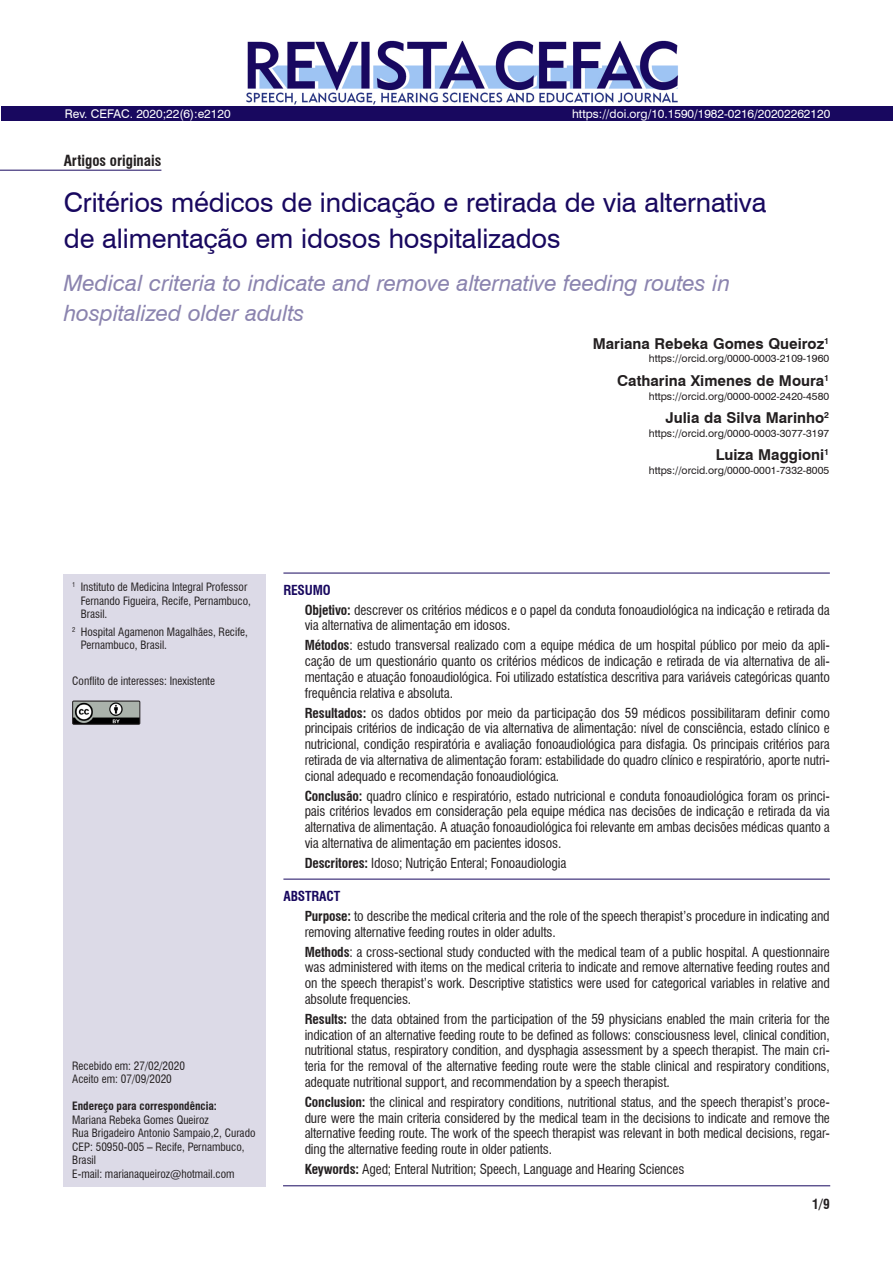
<style>
.page{position:relative;width:893px;height:1263px;background:#fff}
.page>*{position:absolute;margin:0;border:0;box-sizing:border-box;transform-origin:0 0}
.Titulo{font:27px/36px "Swiss 721 BT";letter-spacing:-.005em;color:#18085f}
.Titulo_ingles{font:italic 22.5px/30px "Swiss 721 BT";letter-spacing:-.005em;color:#8b84af}
.Autor{font:700 15px "Swiss 721 BT";color:#231f20}
.Tipo_de_artigo{font:700 condensed 15px "Swiss 721 BT";color:#231f20}
.Resumo{font:condensed 13.5px/15.8px "Swiss 721 BT";letter-spacing:-.01em;color:#231f20;text-align:justify}
.Resumo_título{font:700 condensed 13.5px "Swiss 721 BT";letter-spacing:-.01em;color:#18085f}
.Cabeço_autor_esquer{font:700 condensed 13.5px "Swiss 721 BT";color:#231f20}
.DOI_-_variável_1{font:12px "Swiss 721 BT";color:#fff}
.Legenda_bibliográfi{font:12px "Swiss 721 BT";color:#fff}
.Endereço_correspond{font:condensed 11.25px/13.5px "Swiss 721 BT";color:#231f20}
.Notas{font:condensed 11.25px/13.5px "Swiss 721 BT";color:#231f20}
.Endereço_correspond-2{font:700 condensed 11.25px "Swiss 721 BT";color:#231f20}
.ORCID{font:10.5px "Swiss 721 BT";color:#231f20}
.s1{font-weight:700}
</style>
<div class="page">
<div style="left:64px;top:574px;width:202px;height:612px;background:#dcdae7"></div>
<img style="left:74px;top:703px;width:64px;height:20px">
<div style="left:72px;top:701px;width:68px;height:24px;border:1px solid #231f20"></div>
<hr style="left:283px;top:573px;width:547px;height:1px;background:#18085f">
<hr style="left:283px;top:879px;width:547px;height:1px;background:#18085f">
<hr style="left:283px;top:1185px;width:547px;height:1px;background:#18085f">
<hr style="left:0;top:170px;width:161px;height:1px;background:#18085f">
<img style="left:246px;top:40px;width:432px;height:65px">
<div style="left:1px;top:106px;width:892px;height:15px;background:#18085f"></div>
<p class="Legenda_bibliográfi" style="left:65px;top:106px;width:167px">Rev. CEFAC. 2020;22(6):e2120</p>
<p class="DOI_-_variável_1" style="left:572px;top:106px;width:260px">https://doi.org/10.1590/1982-0216/20202262120</p>
<p class="Tipo_de_artigo" style="left:64px;top:152px;width:99px">Artigos originais</p>
<p class="Titulo" style="left:64px;top:184px;width:704px">Critérios médicos de indicação e retirada de via alternativa de alimentação em idosos hospitalizados</p>
<p class="Titulo_ingles" style="left:64px;top:268px;width:668px">Medical criteria to indicate and remove alternative feeding routes in hospitalized older adults</p>
<p class="Autor" style="left:593px;top:333px;width:238px">Mariana Rebeka Gomes Queiroz<sup>1</sup></p>
<p class="ORCID" style="left:649px;top:351px;width:182px">https://orcid.org/0000-0003-2109-1960</p>
<p class="Autor" style="left:617px;top:370px;width:214px">Catharina Ximenes de Moura<sup>1</sup></p>
<p class="ORCID" style="left:649px;top:388px;width:182px">https://orcid.org/0000-0002-2420-4580</p>
<p class="Autor" style="left:666px;top:407px;width:165px">Julia da Silva Marinho<sup>2</sup></p>
<p class="ORCID" style="left:649px;top:425px;width:182px">https://orcid.org/0000-0003-3077-3197</p>
<p class="Autor" style="left:716px;top:444px;width:115px">Luiza Maggioni<sup>1</sup></p>
<p class="ORCID" style="left:649px;top:463px;width:182px">https://orcid.org/0000-0001-7332-8005</p>
<p class="Notas" style="left:81px;top:580px;width:172px;text-indent:-9px"><sup>1</sup> Instituto de Medicina Integral Professor<br>Fernando Figueira, Recife, Pernambuco,<br>Brasil.</p>
<p class="Notas" style="left:81px;top:625px;width:169px;text-indent:-9px"><sup>2</sup> Hospital Agamenon Magalhães, Recife,<br>Pernambuco, Brasil.</p>
<p class="Notas" style="left:72px;top:674px;width:144px">Conflito de interesses: Inexistente</p>
<p class="Endereço_correspond" style="left:72px;top:1059px;width:114px">Recebido em: 27/02/2020</p>
<p class="Endereço_correspond" style="left:72px;top:1072px;width:101px">Aceito em: 07/09/2020</p>
<p class="Endereço_correspond-2" style="left:72px;top:1099px;width:146px">Endereço para correspondência:</p>
<p class="Endereço_correspond" style="left:72px;top:1113px;width:138px">Mariana Rebeka Gomes Queiroz</p>
<p class="Endereço_correspond" style="left:72px;top:1126px;width:185px">Rua Brigadeiro Antonio Sampaio,2, Curado</p>
<p class="Endereço_correspond" style="left:72px;top:1140px;width:174px">CEP: 50950-005 – Recife, Pernambuco,<br>Brasil</p>
<p class="Endereço_correspond" style="left:72px;top:1167px;width:164px">E-mail: marianaqueiroz@hotmail.com</p>
<p class="Resumo_título" style="left:283px;top:582px;width:49px">RESUMO</p>
<p class="Resumo" style="left:305px;top:602px;width:527px"><span class="s1">Objetivo:</span> descrever os critérios médicos e o papel da conduta fonoaudiológica na indicação e retirada da via alternativa de alimentação em idosos.</p>
<p class="Resumo" style="left:305px;top:638px;width:527px"><span class="s1">Métodos</span>: estudo transversal realizado com a equipe médica de um hospital público por meio da apli&shy;cação de um questionário quanto os critérios médicos de indicação e retirada de via alternativa de ali&shy;mentação e atuação fonoaudiológica. Foi utilizado estatística descritiva para variáveis categóricas quanto frequência relativa e absoluta.</p>
<p class="Resumo" style="left:305px;top:705px;width:527px"><span class="s1">Resultados:</span> os dados obtidos por meio da participação dos 59 médicos possibilitaram definir como principais critérios de indicação de via alternativa de alimentação: nível de consciência, estado clínico e nutricional, condição respiratória e avaliação fonoaudiológica para disfagia. Os principais critérios para retirada de via alternativa de alimentação foram: estabilidade do quadro clínico e respiratório, aporte nutri&shy;cional adequado e recomendação fonoaudiológica.</p>
<p class="Resumo" style="left:305px;top:788px;width:527px"><span class="s1">Conclusão:</span> quadro clínico e respiratório, estado nutricional e conduta fonoaudiológica foram os princi&shy;pais critérios levados em consideração pela equipe médica nas decisões de indicação e retirada da via alternativa de alimentação. A atuação fonoaudiológica foi relevante em ambas decisões médicas quanto a via alternativa de alimentação em pacientes idosos.</p>
<p class="Resumo" style="left:305px;top:855px;width:263px"><span class="s1">Descritores:</span> Idoso; Nutrição Enteral; Fonoaudiologia</p>
<p class="Resumo_título" style="left:283px;top:888px;width:58px">ABSTRACT</p>
<p class="Resumo" style="left:305px;top:908px;width:526px"><span class="s1">Purpose:</span> to describe the medical criteria and the role of the speech therapist’s procedure in indicating and removing alternative feeding routes in older adults.</p>
<p class="Resumo" style="left:305px;top:944px;width:527px"><span class="s1">Methods</span>: a cross-sectional study conducted with the medical team of a public hospital. A questionnaire was administered with items on the medical criteria to indicate and remove alternative feeding routes and on the speech therapist’s work. Descriptive statistics were used for categorical variables in relative and absolute frequencies.</p>
<p class="Resumo" style="left:305px;top:1011px;width:527px"><span class="s1">Results:</span> the data obtained from the participation of the 59 physicians enabled the main criteria for the indication of an alternative feeding route to be defined as follows: consciousness level, clinical condition, nutritional status, respiratory condition, and dysphagia assessment by a speech therapist. The main cri&shy;teria for the removal of the alternative feeding route were the stable clinical and respiratory conditions, adequate nutritional support, and recommendation by a speech therapist.</p>
<p class="Resumo" style="left:305px;top:1094px;width:527px"><span class="s1">Conclusion:</span> the clinical and respiratory conditions, nutritional status, and the speech therapist’s proce&shy;dure were the main criteria considered by the medical team in the decisions to indicate and remove the alternative feeding route. The work of the speech therapist was relevant in both medical decisions, regar&shy;ding the alternative feeding route in older patients.</p>
<p class="Resumo" style="left:305px;top:1161px;width:381px"><span class="s1">Keywords:</span> Aged; Enteral Nutrition; Speech, Language and Hearing Sciences</p>
<p class="Cabeço_autor_esquer" style="left:812px;top:1195px;width:19px">1/9</p>
</div>
